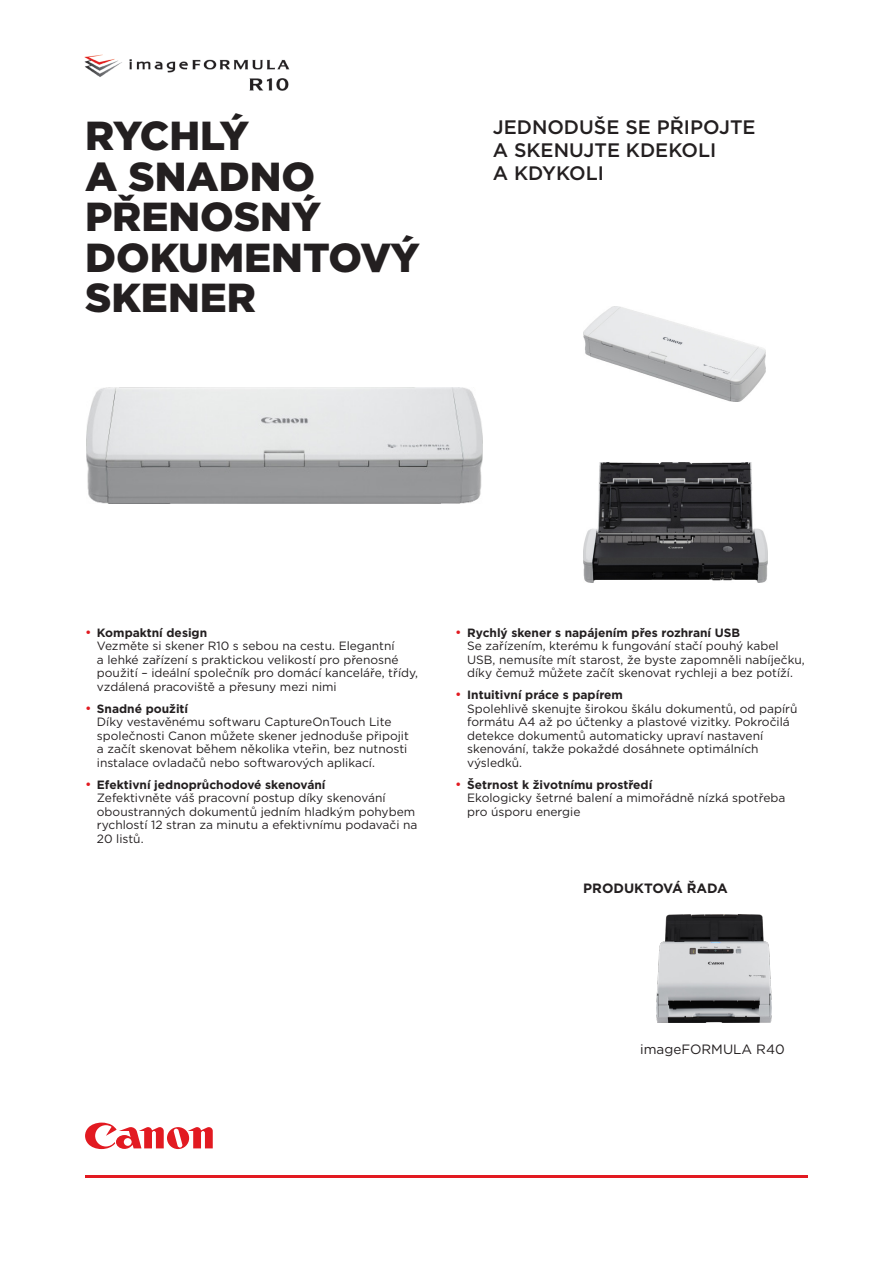
<style>
.page{position:relative;width:893px;height:1263px;background:#fff}
.page>*{position:absolute;margin:0;border:0;box-sizing:border-box;transform-origin:0 0}
.COVER_HEADER_LARGE{font:900 40.5px/40.5px "Gotham";color:#231f20}
.INTRO{font:500 19.5px/23.4px "Gotham";color:#231f20}
.BODY{font:13.5px "Gotham";color:#231f20}
.SUBHEAD{font:700 13.5px "Gotham";color:#231f20}
.t1{font:12px/13.5px "Gotham";color:#231f20}
.s1{font-size:13.5px;color:#e21a21}
.s2{font-weight:700}
</style>
<div class="page">
<svg style="left:85px;top:1122px;width:128px;height:28px"></svg>
<hr style="left:85px;top:1175px;width:723px;height:3px;background:#e21a21">
<img style="left:84px;top:54px;width:206px;height:37px">
<img style="left:87px;top:387px;width:395px;height:116px">
<img style="left:583px;top:306px;width:182px;height:95px">
<img style="left:583px;top:463px;width:184px;height:119px">
<img style="left:656px;top:914px;width:115px;height:108px">
<p class="COVER_HEADER_LARGE" style="left:85px;top:115px;width:336px">RYCHLÝ<br>A SNADNO<br>PŘENOSNÝ<br>DOKUMENTOVÝ<br>SKENER</p>
<p class="INTRO" style="left:493px;top:115px;width:264px">JEDNODUŠE SE PŘIPOJTE<br>A SKENUJTE KDEKOLI<br>A KDYKOLI</p>
<p class="t1" style="left:97px;top:625px;width:323px;text-indent:-12px"><span class="s1">•</span> <span class="s2">Kompaktní design<br></span>Vezměte si skener R10 s sebou na cestu. Elegantní<br>a lehké zařízení s praktickou velikostí pro přenosné použití – ideální společník pro domácí kanceláře, třídy, vzdálená pracoviště a přesuny mezi nimi</p>
<p class="t1" style="left:97px;top:701px;width:313px;text-indent:-12px"><span class="s1">•</span> <span class="s2">Snadné použití<br></span>Díky vestavěnému softwaru CaptureOnTouch Lite společnosti Canon můžete skener jednoduše připojit a začít skenovat během několika vteřin, bez nutnosti instalace ovladačů nebo softwarových aplikací.</p>
<p class="t1" style="left:97px;top:777px;width:322px;text-indent:-12px"><span class="s1">•</span> <span class="s2">Efektivní jednoprůchodové skenování<br></span>Zefektivněte váš pracovní postup díky skenování oboustranných dokumentů jedním hladkým pohybem rychlostí 12 stran za minutu a efektivnímu podavači na 20 listů.</p>
<p class="t1" style="left:467px;top:625px;width:339px;text-indent:-12px"><span class="s1">•</span> <span class="s2">Rychlý skener s napájením přes rozhraní USB<br></span>Se zařízením, kterému k fungování stačí pouhý kabel USB, nemusíte mít starost, že byste zapomněli nabíječku, díky čemuž můžete začít skenovat rychleji a bez potíží.</p>
<p class="t1" style="left:467px;top:688px;width:332px;text-indent:-12px"><span class="s1">•</span> <span class="s2">Intuitivní práce s papírem<br></span>Spolehlivě skenujte širokou škálu dokumentů, od papírů formátu A4 až po účtenky a plastové vizitky. Pokročilá detekce dokumentů automaticky upraví nastavení skenování, takže pokaždé dosáhnete optimálních výsledků.</p>
<p class="t1" style="left:467px;top:777px;width:320px;text-indent:-12px"><span class="s1">•</span> <span class="s2">Šetrnost k životnímu prostředí<br></span>Ekologicky šetrné balení a mimořádně nízká spotřeba pro úsporu energie</p>
<p class="SUBHEAD" style="left:583px;top:879px;width:146px">PRODUKTOVÁ ŘADA</p>
<p class="BODY" style="left:640px;top:1041px;width:146px">imageFORMULA R40</p>
</div>
